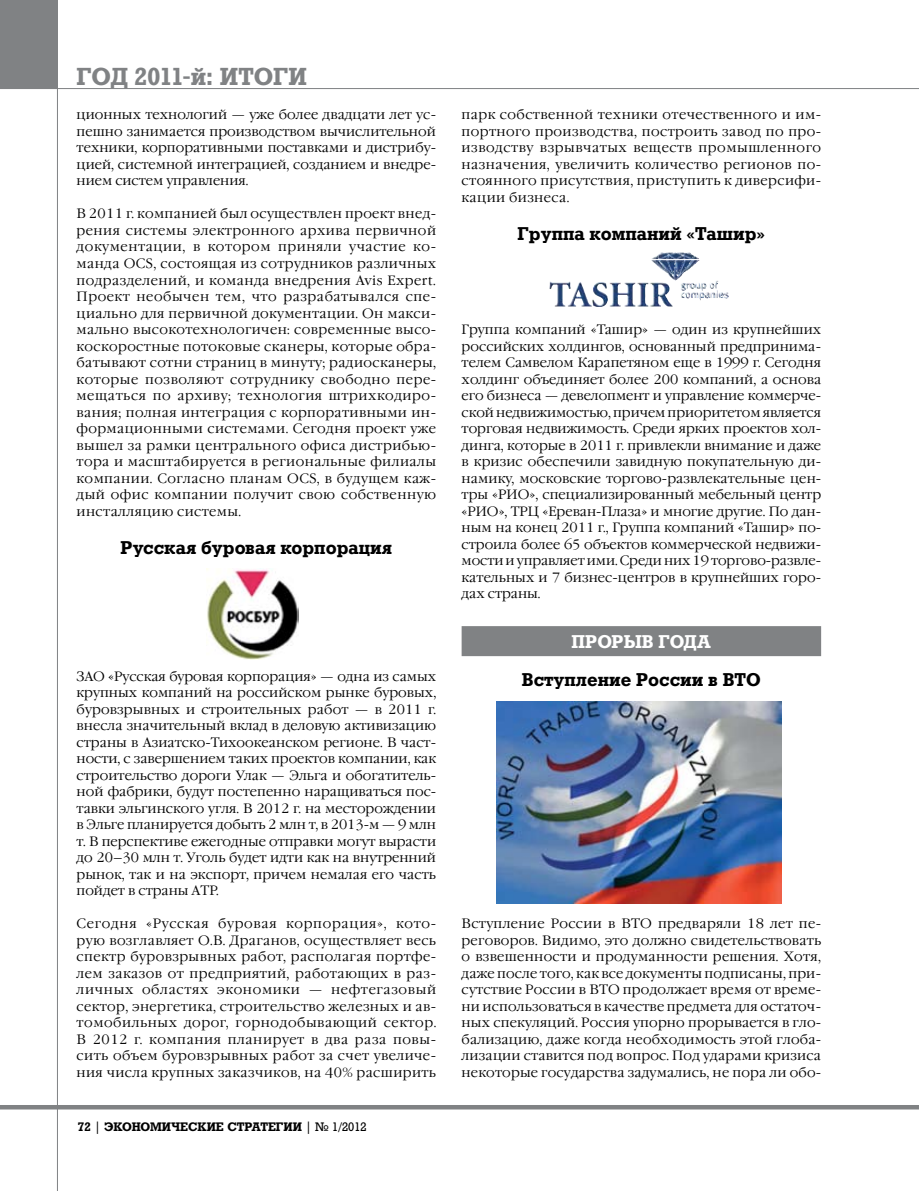
<style>
.page{position:relative;width:919px;height:1191px;background:#fff}
.page>*{position:absolute;margin:0;border:0;box-sizing:border-box;transform-origin:0 0}
.t1{font:700 24px "Rodeo";color:#808284}
.t2{font:700 18px "Rodeo";color:#000}
.t3{font:700 18px "Rodeo";color:#fff}
.t4{font:300 13.5px/16.5px "Garamond C";letter-spacing:.015em;color:#000;text-align:justify}
.t5{font:700 12px "Rodeo";color:#000}
.s1{font-weight:400}
</style>
<div class="page">
<div style="left:0;top:0;width:58px;height:89px;background:#808284"></div>
<hr style="left:57px;top:0;width:1px;height:1191px;background:#808284">
<hr style="left:0;top:88px;width:918px;height:1px;background:#808284">
<hr style="left:0;top:1105px;width:918px;height:4px;background:#808284">
<div style="left:461px;top:626px;width:360px;height:30px;background:#808284"></div>
<img style="left:207px;top:568px;width:91px;height:91px">
<img style="left:651px;top:252px;width:48px;height:16px">
<img style="left:496px;top:701px;width:285px;height:203px">
<h1 class="t1" style="left:77px;top:62px;width:162px">год 2011-й: итоги</h1>
<p class="t4" style="left:77px;top:107px;width:361px">ционных технологий — уже более двадцати лет ус&shy;пешно занимается производством вычислительной техники, корпоративными поставками и дистрибу&shy;цией, системной интеграцией, созданием и внедре&shy;нием систем управления.</p>
<p class="t4" style="left:77px;top:206px;width:361px">В 2011 г. компанией был осуществлен проект внед&shy;рения системы электронного архива первичной документации, в котором приняли участие ко&shy;манда OCS, состоящая из сотрудников различных подразделений, и команда внедрения Avis Expert.<br>Проект необычен тем, что разрабатывался спе&shy;циально для первичной документации. Он макси&shy;мально высокотехнологичен: современные высо&shy;коскоростные потоковые сканеры, которые обра&shy;батывают сотни страниц в минуту; радиосканеры, которые позволяют сотруднику свободно пере&shy;мещаться по архиву; технология штрихкодиро&shy;вания; полная интеграция с корпоративными ин&shy;формационными системами. Сегодня проект уже вышел за рамки центрального офиса дистрибью&shy;тора и масштабируется в региональные филиалы компании. Согласно планам OCS, в будущем каж&shy;дый офис компании получит свою собственную инсталляцию системы.</p>
<h2 class="t2" style="left:121px;top:536px;width:273px">Русская буровая корпорация</h2>
<p class="t4" style="left:77px;top:668px;width:361px">ЗАО «Русская буровая корпорация» — одна из самых крупных компаний на российском рынке буровых, буровзрывных и строительных работ — в 2011 г. внесла значительный вклад в деловую активизацию страны в Азиатско-Тихоокеанском регионе. В част&shy;ности, с завершением таких проектов компании, как строительство дороги Улак — Эльга и обогатитель&shy;ной фабрики, будут постепенно наращиваться пос&shy;тавки эльгинского угля. В 2012 г. на месторождении в Эльге планируется добыть 2 млн т, в 2013-м — 9 млн т. В перспективе ежегодные отправки могут вырасти до 20–30 млн т. Уголь будет идти как на внутренний рынок, так и на экспорт, причем немалая его часть пойдет в страны АТР.</p>
<p class="t4" style="left:77px;top:916px;width:361px">Сегодня «Русская буровая корпорация», кото&shy;рую возглавляет О.В. Драганов, осуществляет весь спектр буровзрывных работ, располагая портфе&shy;лем заказов от предприятий, работающих в раз&shy;личных областях экономики — нефтегазовый сектор, энергетика, строительство железных и ав&shy;томобильных дорог, горнодобывающий сектор.<br>В 2012 г. компания планирует в два раза повы&shy;сить объем буровзрывных работ за счет увеличе&shy;ния числа крупных заказчиков, на 40% расширить</p>
<p class="t5" style="left:78px;top:1119px;width:290px">72 <span class="s1">|</span> ЭКОНОМИЧЕСКИЕ СТРАТЕГИИ <span class="s1">| № 1/2012</span></p>
<p class="t4" style="left:461px;top:107px;width:361px">парк собственной техники отечественного и им&shy;портного производства, построить завод по про&shy;изводству взрывчатых веществ промышленного назначения, увеличить количество регионов по&shy;стоянного присутствия, приступить к диверсифи&shy;кации бизнеса.</p>
<h2 class="t2" style="left:517px;top:223px;width:249px">Группа компаний «Ташир»</h2>
<p class="t4" style="left:461px;top:322px;width:361px">Группа компаний «Ташир» — один из крупнейших российских холдингов, основанный предпринима&shy;телем Самвелом Карапетяном еще в 1999 г. Сегодня холдинг объединяет более 200 компаний, а основа его бизнеса — девелопмент и управление коммерче&shy;ской недвижимостью, причем приоритетом является торговая недвижимость. Среди ярких проектов хол&shy;динга, которые в 2011 г. привлекли внимание и даже в кризис обеспечили завидную покупательную ди&shy;намику, московские торгово-развлекательные цен&shy;тры «РИО», специализированный мебельный центр «РИО», ТРЦ «Ереван-Плаза» и многие другие. По дан&shy;ным на конец 2011 г., Группа компаний «Ташир» по&shy;строила более 65 объектов коммерческой недвижи&shy;мости и управляет ими. Среди них 19 торгово-развле&shy;кательных и 7 бизнес-центров в крупнейших горо&shy;дах страны.</p>
<h2 class="t3" style="left:571px;top:630px;width:141px">ПРОРЫВ ГОДА</h2>
<h2 class="t2" style="left:522px;top:668px;width:240px">Вступление России в ВТО</h2>
<p class="t4" style="left:461px;top:916px;width:361px">Вступление России в ВТО предваряли 18 лет пе&shy;реговоров. Видимо, это должно свидетельствовать о взвешенности и продуманности решения. Хотя, даже после того, как все документы подписаны, при&shy;сутствие России в ВТО продолжает время от време&shy;ни использоваться в качестве предмета для остаточ&shy;ных спекуляций. Россия упорно прорывается в гло&shy;бализацию, даже когда необходимость этой глоба&shy;лизации ставится под вопрос. Под ударами кризиса некоторые государства задумались, не пора ли обо-</p>
</div>
